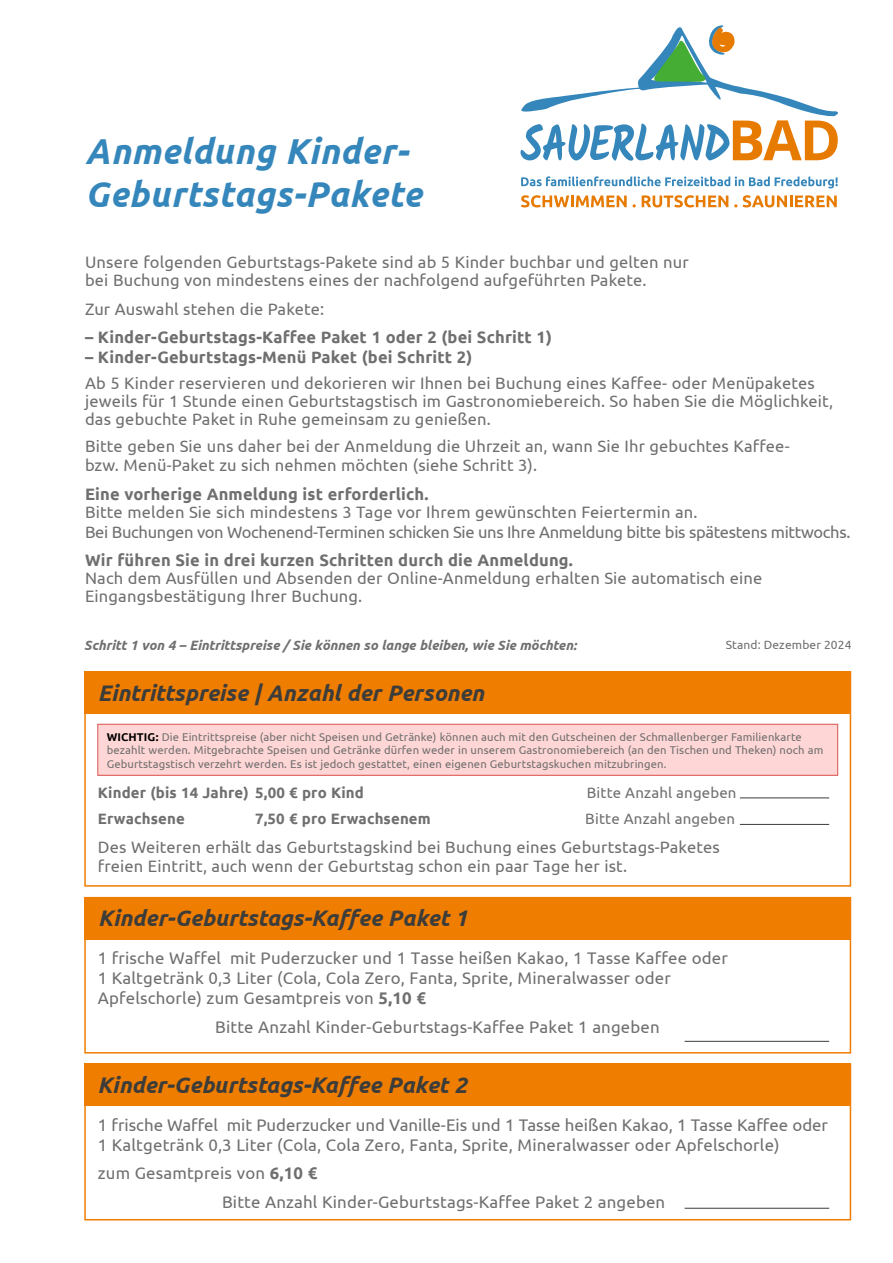
<style>
.page{position:relative;width:893px;height:1263px;background:#fff}
.page>*{position:absolute;margin:0;border:0;box-sizing:border-box;transform-origin:0 0}
.t1{font:italic 700 36px/43.2px "Ubuntu";letter-spacing:.02em;color:#3587bb}
.t2{font:italic 700 22.5px "Ubuntu";color:#3c3c3b}
.t3{font:16.8px/20.1px "Ubuntu";letter-spacing:.01em;color:#706f6f}
.t4{font:16.5px/18px "Ubuntu";letter-spacing:.01em;color:#706f6f}
.t5{font:700 16.5px "Ubuntu";letter-spacing:.01em;color:#706f6f}
.t6{font:16.5px/19.8px "Ubuntu";letter-spacing:-.02em;color:#706f6f}
.t7{font:15px "Ubuntu";letter-spacing:.01em;color:#706f6f}
.t8{font:700 15px "Ubuntu";letter-spacing:.01em;color:#706f6f}
.t9{font:italic 700 13.5px "Ubuntu";color:#706f6f}
.t10{font:12px "Ubuntu";letter-spacing:.01em;color:#706f6f}
.t11{font:11.25px/13.5px "Ubuntu";letter-spacing:.01em;color:#706f6f}
.s1{font-weight:700;color:#000}
.s2{font-weight:700}
</style>
<div class="page">
<div style="left:84px;top:671px;width:767px;height:42px;background:#ef7d00"></div>
<div style="left:84px;top:671px;width:767px;height:216px;border:2px solid #ef7d00"></div>
<div style="left:98px;top:724px;width:740px;height:51px;background:#ffd6d6"></div>
<div style="left:97px;top:724px;width:741px;height:52px;border:1px solid #d95551"></div>
<hr style="left:685px;top:1041px;width:144px;height:1px;background:#3c3c3b">
<hr style="left:685px;top:1208px;width:144px;height:1px;background:#3c3c3b">
<hr style="left:740px;top:798px;width:89px;height:1px;background:#3c3c3b">
<hr style="left:740px;top:824px;width:89px;height:1px;background:#3c3c3b">
<div style="left:84px;top:897px;width:767px;height:156px;border:2px solid #ef7d00"></div>
<div style="left:84px;top:897px;width:767px;height:42px;background:#ef7d00"></div>
<div style="left:84px;top:1064px;width:767px;height:156px;border:2px solid #ef7d00"></div>
<div style="left:84px;top:1064px;width:767px;height:42px;background:#ef7d00"></div>
<svg style="left:520px;top:25px;width:318px;height:136px"></svg>
<svg style="left:521px;top:176px;width:317px;height:12px"></svg>
<svg style="left:521px;top:195px;width:106px;height:12px"></svg>
<svg style="left:642px;top:195px;width:86px;height:12px"></svg>
<svg style="left:743px;top:195px;width:94px;height:12px"></svg>
<h1 class="t1" style="left:85px;top:129px;width:338px">Anmeldung Kinder-<br>Geburtstags-Pakete</h1>
<p class="t4" style="left:85px;top:253px;width:605px">Unsere folgenden Geburtstags-Pakete sind ab 5 Kinder buchbar und gelten nur bei Buchung von mindestens eines der nachfolgend aufgeführten Pakete.</p>
<p class="t4" style="left:85px;top:299px;width:241px">Zur Auswahl stehen die Pakete:</p>
<p class="t5" style="left:85px;top:327px;width:468px">– Kinder-Geburtstags-Kaffee Paket 1 oder 2 (bei Schritt 1)</p>
<p class="t5" style="left:85px;top:347px;width:389px">– Kinder-Geburtstags-Menü Paket (bei Schritt 2)</p>
<p class="t4" style="left:85px;top:374px;width:750px">Ab 5 Kinder reservieren und dekorieren wir Ihnen bei Buchung eines Kaffee- oder Menüpaketes jeweils für 1 Stunde einen Geburtstagstisch im Gastronomiebereich. So haben Sie die Möglichkeit, das gebuchte Paket in Ruhe gemeinsam zu genießen.</p>
<p class="t4" style="left:85px;top:435px;width:706px;line-height:19.8px">Bitte geben Sie uns daher bei der Anmeldung die Uhrzeit an, wann Sie Ihr gebuchtes Kaffee&shy;bzw. Menü-Paket zu sich nehmen möchten (siehe Schritt 3).</p>
<p class="t5" style="left:85px;top:484px;width:345px">Eine vorherige Anmeldung ist erforderlich.</p>
<p class="t6" style="left:85px;top:501px;width:767px">Bitte melden Sie sich mindestens 3 Tage vor Ihrem gewünschten Feiertermin an.<br>Bei Buchungen von Wochenend-Terminen schicken Sie uns Ihre Anmeldung bitte bis spätestens mittwochs.</p>
<p class="t5" style="left:85px;top:550px;width:489px">Wir führen Sie in drei kurzen Schritten durch die Anmeldung.</p>
<p class="t4" style="left:85px;top:568px;width:679px">Nach dem Ausfüllen und Absenden der Online-Anmeldung erhalten Sie automatisch eine<br>Eingangsbestätigung Ihrer Buchung.</p>
<p class="t9" style="left:84px;top:637px;width:494px">Schritt 1 von 4 – Eintrittspreise / Sie können so lange bleiben, wie Sie möchten:</p>
<h2 class="t2" style="left:98px;top:679px;width:388px">Eintrittspreise | Anzahl der Personen</h2>
<p class="t10" style="left:726px;top:638px;width:127px">Stand: Dezember 2024</p>
<p class="t11" style="left:107px;top:729px;width:718px"><span class="s1">WICHTIG:</span> Die Eintrittspreise (aber nicht Speisen und Getränke) können auch mit den Gutscheinen der Schmallenberger Familienkarte bezahlt werden. Mitgebrachte Speisen und Getränke dürfen weder in unserem Gastronomiebereich (an den Tischen und Theken) noch am<br>Geburtstagstisch verzehrt werden. Es ist jedoch gestattet, einen eigenen Geburtstagskuchen mitzubringen.</p>
<p class="t7" style="left:587px;top:783px;width:151px">Bitte Anzahl angeben</p>
<p class="t8" style="left:98px;top:810px;width:89px">Erwachsene</p>
<p class="t8" style="left:255px;top:810px;width:177px">7,50 € pro Erwachsenem</p>
<p class="t7" style="left:585px;top:810px;width:151px">Bitte Anzahl angeben</p>
<p class="t4" style="left:98px;top:836px;width:623px;line-height:19.8px">Des Weiteren erhält das Geburtstagskind bei Buchung eines Geburtstags-Paketes freien Eintritt, auch wenn der Geburtstag schon ein paar Tage her ist.</p>
<h2 class="t2" style="left:98px;top:904px;width:371px">Kinder-Geburtstags-Kaffee Paket 1</h2>
<p class="t3" style="left:98px;top:947px;width:632px">1 frische Waffel mit Puderzucker und 1 Tasse heißen Kakao, 1 Tasse Kaffee oder<br>1 Kaltgetränk 0,3 Liter (Cola, Cola Zero, Fanta, Sprite, Mineralwasser oder<br>Apfelschorle) zum Gesamtpreis von <span class="s2">5,10 €</span></p>
<p class="t3" style="left:215px;top:1016px;width:446px">Bitte Anzahl Kinder-Geburtstags-Kaffee Paket 1 angeben</p>
<h2 class="t2" style="left:97px;top:1071px;width:371px">Kinder-Geburtstags-Kaffee Paket 2</h2>
<p class="t3" style="left:98px;top:1114px;width:732px">1 frische Waffel mit Puderzucker und Vanille-Eis und 1 Tasse heißen Kakao, 1 Tasse Kaffee oder<br>1 Kaltgetränk 0,3 Liter (Cola, Cola Zero, Fanta, Sprite, Mineralwasser oder Apfelschorle)</p>
<p class="t3" style="left:222px;top:1158px;width:445px;line-height:28.7px;text-indent:-124px">zum Gesamtpreis von <span class="s2">6,10 €<br></span>Bitte Anzahl Kinder-Geburtstags-Kaffee Paket 2 angeben</p>
</div>
